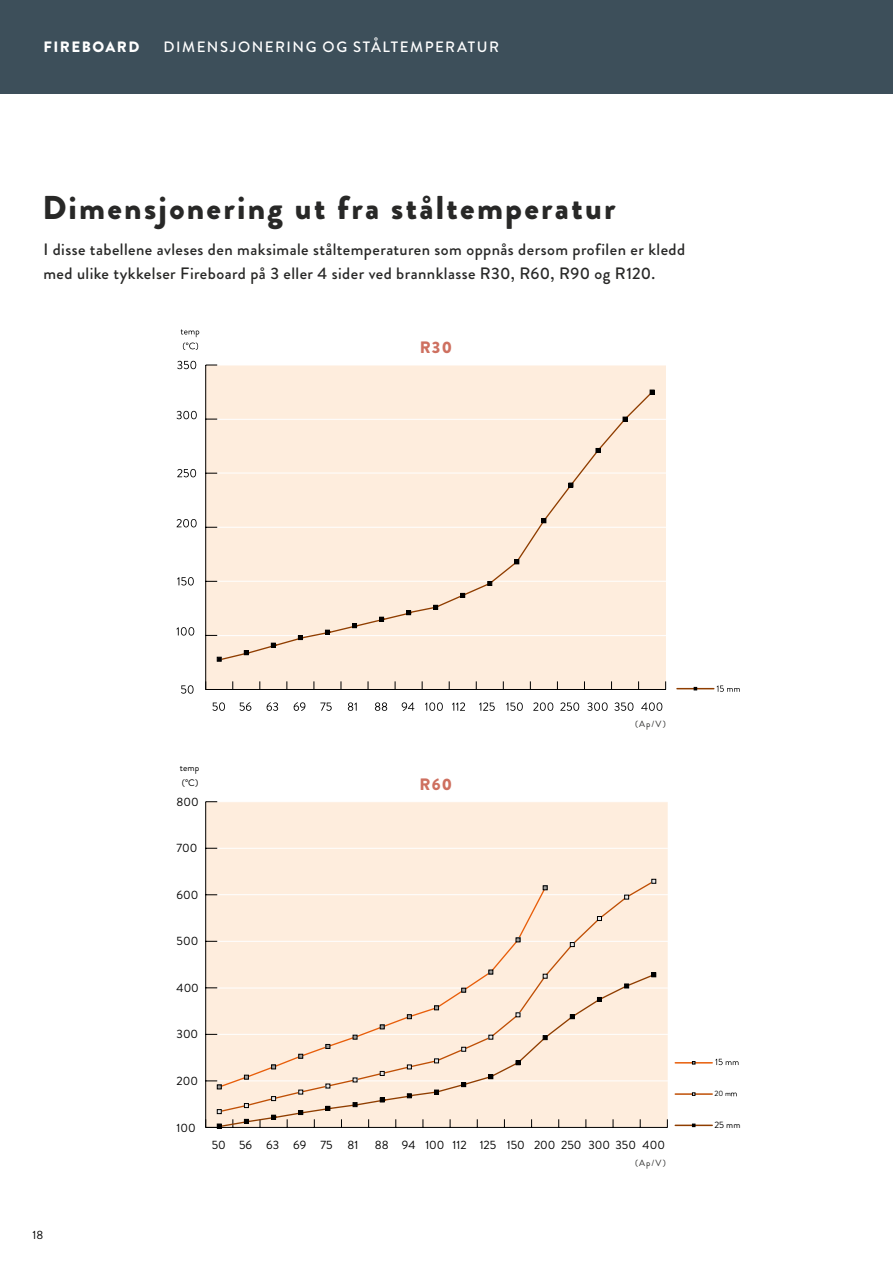
<style>
.page{position:relative;width:893px;height:1263px;background:#fff}
.page>*{position:absolute;margin:0;border:0;box-sizing:border-box;transform-origin:0 0}
.t1{font:900 33px "Brandon Grotesque";letter-spacing:.07em;color:#282827}
.t2{font:500 16.5px/24px "Brandon Grotesque";letter-spacing:.025em;color:#282827}
.t3{font:900 16.5px "Brandon Grotesque";letter-spacing:.07em;color:#ce7060}
.t4{font:500 15px "Brandon Grotesque";letter-spacing:.1em;color:#fff}
.t5{font:900 15px "Brandon Grotesque";letter-spacing:.1em;color:#fff}
.t6{font:12px "Brandon Grotesque";color:#000}
.t7{font:9.45px/14.9px "Brandon Grotesque";color:#000}
.t8{font:9.3px "Brandon Grotesque";color:#000}
.t9{font:9px "Brandon Grotesque";color:#282827}
.t10{font:7.65px "Brandon Grotesque";color:#000}
</style>
<div class="page">
<div style="left:0;top:0;width:893px;height:94px;background:#3d4f5a"></div>
<svg style="left:181px;top:329px;width:18px;height:8px"></svg>
<svg style="left:183px;top:343px;width:15px;height:7px"></svg>
<div style="left:205px;top:365px;width:461px;height:324px;background:#feeddd"></div>
<hr style="left:217px;top:635px;width:449px;height:1px;background:#fff">
<hr style="left:217px;top:581px;width:449px;height:1px;background:#fff">
<hr style="left:217px;top:527px;width:449px;height:1px;background:#fff">
<hr style="left:217px;top:473px;width:449px;height:1px;background:#fff">
<hr style="left:217px;top:419px;width:449px;height:1px;background:#fff">
<hr style="left:217px;top:365px;width:449px;height:1px;background:#fff">
<hr style="left:206px;top:689px;width:460px;height:1px;background:#000">
<svg style="left:181px;top:685px;width:13px;height:9px"></svg>
<svg style="left:176px;top:627px;width:18px;height:9px"></svg>
<svg style="left:177px;top:577px;width:17px;height:8px"></svg>
<svg style="left:177px;top:519px;width:20px;height:8px"></svg>
<svg style="left:177px;top:469px;width:19px;height:8px"></svg>
<svg style="left:177px;top:411px;width:20px;height:8px"></svg>
<svg style="left:177px;top:361px;width:19px;height:8px"></svg>
<hr style="left:205px;top:365px;width:1px;height:324px;background:#000">
<svg style="left:220px;top:390px;width:434px;height:271px"></svg>
<svg style="left:217px;top:657px;width:4px;height:4px"></svg>
<svg style="left:244px;top:650px;width:4px;height:5px"></svg>
<svg style="left:271px;top:643px;width:4px;height:4px"></svg>
<svg style="left:298px;top:635px;width:5px;height:5px"></svg>
<svg style="left:325px;top:630px;width:5px;height:4px"></svg>
<svg style="left:352px;top:623px;width:5px;height:5px"></svg>
<svg style="left:379px;top:617px;width:5px;height:4px"></svg>
<svg style="left:406px;top:610px;width:5px;height:5px"></svg>
<svg style="left:433px;top:605px;width:5px;height:4px"></svg>
<svg style="left:461px;top:593px;width:4px;height:4px"></svg>
<svg style="left:488px;top:581px;width:4px;height:5px"></svg>
<svg style="left:515px;top:560px;width:4px;height:4px"></svg>
<svg style="left:542px;top:519px;width:4px;height:4px"></svg>
<svg style="left:569px;top:483px;width:4px;height:4px"></svg>
<svg style="left:596px;top:448px;width:4px;height:5px"></svg>
<svg style="left:623px;top:417px;width:4px;height:4px"></svg>
<svg style="left:650px;top:390px;width:4px;height:4px"></svg>
<svg style="left:641px;top:702px;width:21px;height:9px"></svg>
<svg style="left:614px;top:702px;width:19px;height:9px"></svg>
<svg style="left:587px;top:702px;width:21px;height:9px"></svg>
<svg style="left:560px;top:702px;width:19px;height:9px"></svg>
<svg style="left:533px;top:702px;width:20px;height:9px"></svg>
<svg style="left:506px;top:702px;width:17px;height:9px"></svg>
<svg style="left:479px;top:702px;width:16px;height:9px"></svg>
<svg style="left:452px;top:702px;width:13px;height:9px"></svg>
<svg style="left:425px;top:702px;width:18px;height:9px"></svg>
<svg style="left:402px;top:702px;width:12px;height:9px"></svg>
<svg style="left:375px;top:702px;width:12px;height:9px"></svg>
<svg style="left:348px;top:702px;width:9px;height:9px"></svg>
<svg style="left:320px;top:702px;width:12px;height:9px"></svg>
<svg style="left:294px;top:702px;width:11px;height:9px"></svg>
<svg style="left:267px;top:702px;width:11px;height:9px"></svg>
<svg style="left:240px;top:702px;width:11px;height:9px"></svg>
<svg style="left:212px;top:702px;width:13px;height:9px"></svg>
<hr style="left:677px;top:688px;width:37px;height:1px;background:#8f3d00">
<svg style="left:717px;top:685px;width:23px;height:7px"></svg>
<div style="left:205px;top:802px;width:463px;height:325px;background:#feeddd"></div>
<hr style="left:217px;top:1080px;width:451px;height:1px;background:#fff">
<hr style="left:217px;top:1034px;width:451px;height:1px;background:#fff">
<hr style="left:217px;top:988px;width:451px;height:1px;background:#fff">
<hr style="left:217px;top:941px;width:451px;height:1px;background:#fff">
<hr style="left:217px;top:894px;width:451px;height:1px;background:#fff">
<hr style="left:217px;top:848px;width:451px;height:1px;background:#fff">
<hr style="left:206px;top:1127px;width:461px;height:1px;background:#000">
<hr style="left:205px;top:802px;width:1px;height:325px;background:#000">
<svg style="left:217px;top:879px;width:439px;height:211px"></svg>
<svg style="left:221px;top:973px;width:434px;height:154px"></svg>
<svg style="left:206px;top:1080px;width:15px;height:9px"></svg>
<svg style="left:244px;top:1075px;width:5px;height:4px"></svg>
<svg style="left:271px;top:1065px;width:5px;height:4px"></svg>
<svg style="left:299px;top:1054px;width:4px;height:4px"></svg>
<svg style="left:326px;top:1044px;width:4px;height:5px"></svg>
<svg style="left:353px;top:1035px;width:4px;height:4px"></svg>
<svg style="left:380px;top:1025px;width:4px;height:4px"></svg>
<svg style="left:407px;top:1014px;width:5px;height:5px"></svg>
<svg style="left:434px;top:1006px;width:5px;height:4px"></svg>
<svg style="left:461px;top:988px;width:5px;height:4px"></svg>
<svg style="left:489px;top:970px;width:4px;height:4px"></svg>
<svg style="left:516px;top:938px;width:4px;height:4px"></svg>
<svg style="left:543px;top:886px;width:4px;height:4px"></svg>
<svg style="left:244px;top:1103px;width:5px;height:5px"></svg>
<svg style="left:271px;top:1096px;width:5px;height:5px"></svg>
<svg style="left:299px;top:1090px;width:4px;height:4px"></svg>
<svg style="left:326px;top:1084px;width:4px;height:4px"></svg>
<svg style="left:353px;top:1078px;width:4px;height:4px"></svg>
<svg style="left:380px;top:1071px;width:4px;height:4px"></svg>
<svg style="left:407px;top:1065px;width:5px;height:4px"></svg>
<svg style="left:434px;top:1059px;width:5px;height:4px"></svg>
<svg style="left:461px;top:1047px;width:5px;height:4px"></svg>
<svg style="left:489px;top:1035px;width:4px;height:4px"></svg>
<svg style="left:516px;top:1013px;width:4px;height:4px"></svg>
<svg style="left:543px;top:974px;width:4px;height:4px"></svg>
<svg style="left:570px;top:942px;width:4px;height:5px"></svg>
<svg style="left:597px;top:916px;width:5px;height:5px"></svg>
<svg style="left:624px;top:895px;width:5px;height:4px"></svg>
<svg style="left:652px;top:879px;width:4px;height:4px"></svg>
<svg style="left:205px;top:1109px;width:16px;height:19px"></svg>
<svg style="left:244px;top:1119px;width:5px;height:4px"></svg>
<svg style="left:271px;top:1115px;width:5px;height:4px"></svg>
<svg style="left:299px;top:1110px;width:4px;height:5px"></svg>
<svg style="left:326px;top:1106px;width:4px;height:4px"></svg>
<svg style="left:353px;top:1102px;width:4px;height:5px"></svg>
<svg style="left:380px;top:1098px;width:4px;height:4px"></svg>
<svg style="left:407px;top:1093px;width:5px;height:5px"></svg>
<svg style="left:434px;top:1090px;width:5px;height:4px"></svg>
<svg style="left:461px;top:1082px;width:5px;height:5px"></svg>
<svg style="left:489px;top:1074px;width:4px;height:5px"></svg>
<svg style="left:516px;top:1060px;width:4px;height:5px"></svg>
<svg style="left:543px;top:1035px;width:4px;height:5px"></svg>
<svg style="left:570px;top:1014px;width:4px;height:5px"></svg>
<svg style="left:597px;top:997px;width:5px;height:5px"></svg>
<svg style="left:624px;top:984px;width:5px;height:4px"></svg>
<svg style="left:652px;top:973px;width:4px;height:4px"></svg>
<hr style="left:675px;top:1062px;width:37px;height:1px;background:#e85e0a">
<hr style="left:675px;top:1093px;width:37px;height:2px;background:#bf4f05">
<hr style="left:675px;top:1124px;width:37px;height:2px;background:#8f3d00">
<svg style="left:715px;top:1059px;width:23px;height:6px"></svg>
<svg style="left:731px;top:1092px;width:6px;height:4px"></svg>
<p class="t5" style="left:44px;top:36px;width:97px">FIREBOARD</p>
<p class="t4" style="left:164px;top:36px;width:337px">DIMENSJONERING OG STÅLTEMPERATUR</p>
<h1 class="t1" style="left:42px;top:185px;width:575px">Dimensjonering ut fra ståltemperatur</h1>
<p class="t2" style="left:43px;top:238px;width:643px">I disse tabellene avleses den maksimale ståltemperaturen som oppnås dersom profilen er kledd med ulike tykkelser Fireboard på 3 eller 4 sider ved brannklasse R30, R60, R90 og R120.</p>
<p class="t3" style="left:420px;top:336px;width:34px">R30</p>
<p class="t6" style="left:33px;top:1226px;width:12px">18</p>
<p class="t7" style="left:180px;top:761px;width:21px">temp (°C)</p>
<p class="t6" style="left:177px;top:793px;width:24px">800</p>
<p class="t6" style="left:177px;top:840px;width:22px">700</p>
<p class="t6" style="left:177px;top:886px;width:23px">600</p>
<p class="t6" style="left:177px;top:933px;width:23px">500</p>
<p class="t6" style="left:177px;top:979px;width:24px">400</p>
<p class="t6" style="left:177px;top:1026px;width:23px">300</p>
<p class="t6" style="left:177px;top:1072px;width:23px">200</p>
<p class="t3" style="left:420px;top:773px;width:34px">R60</p>
<p class="t9" style="left:635px;top:718px;width:32px">(Ap/V)</p>
<p class="t6" style="left:177px;top:1119px;width:21px">100</p>
<p class="t6" style="left:212px;top:1136px;width:148px">50 56 63 69 75 81</p>
<p class="t6" style="left:375px;top:1136px;width:292px">88 94 100 112 125 150 200 250 300 350 400</p>
<p class="t9" style="left:635px;top:1156px;width:32px">(Ap/V)</p>
<p class="t10" style="left:714px;top:1088px;width:18px">20 m</p>
<p class="t8" style="left:714px;top:1118px;width:27px">25 mm</p>
</div>
